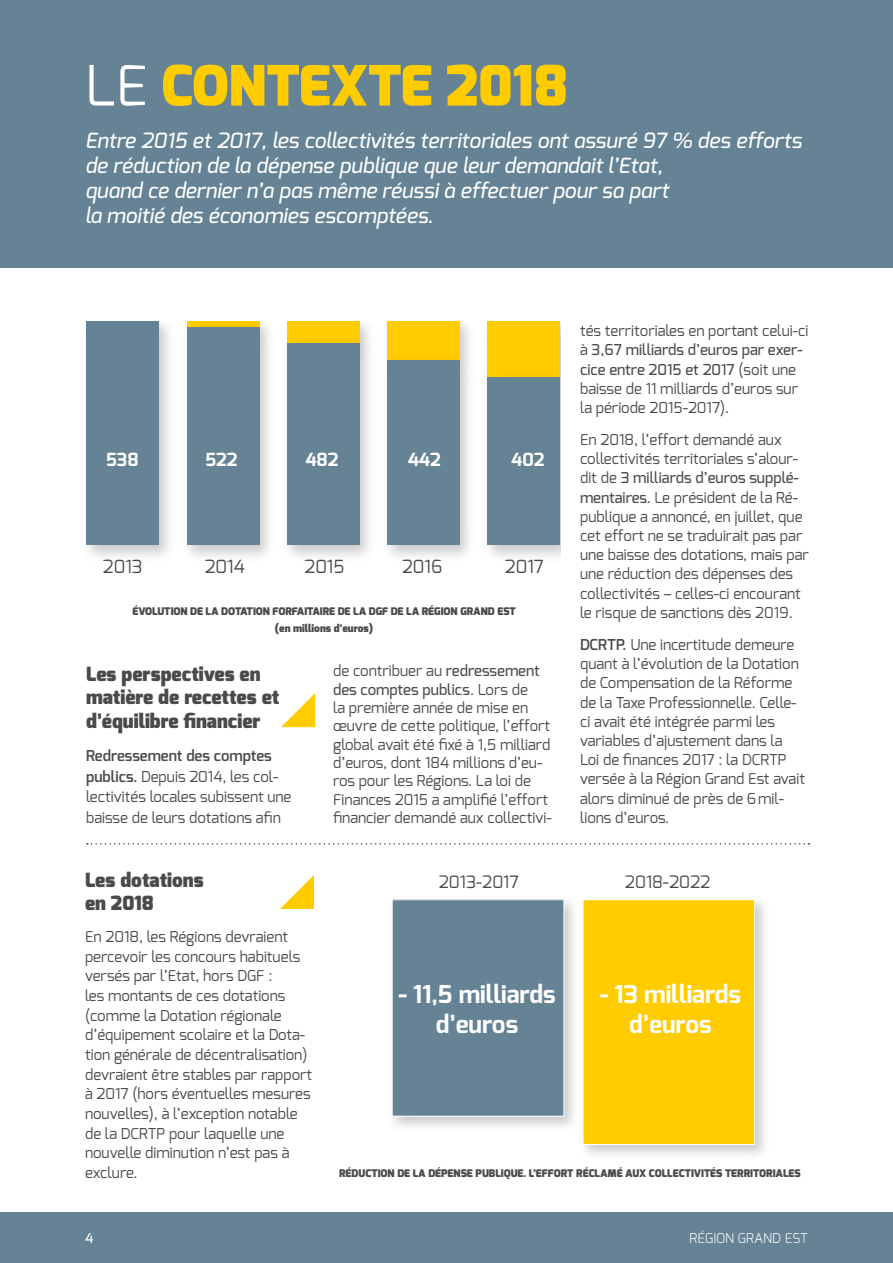
<style>
.page{position:relative;width:893px;height:1263px;background:#fff}
.page>*{position:absolute;margin:0;border:0;box-sizing:border-box;transform-origin:0 0}
.t1{font:900 55.5px "Exo";color:#fc0}
.t2{font:700 24.6px/29.5px "Exo";color:#fff;text-align:center}
.t3{font:italic 500 21px/25.2px "Exo";color:#fff}
.t4{font:900 19.5px/23.5px "Exo";color:#4a4a49}
.t5{font:18.15px "Exo";color:#4a4a49}
.t6{font:700 18.15px "Exo";color:#fff}
.t7{font:17.1px "Exo";color:#4a4a49}
.t8{font:15px/19.2px "Exo";color:#4a4a49}
.t9{font:300 13.5px "Exo";color:#fff}
.t10{font:500 13.5px "Exo";color:#fff}
.t11{font:900 10.5px/16.8px "Exo";color:#4a4a49;text-align:center}
.s1{font-weight:400;color:#fff}
.s2{font-weight:600}
.s3{font-weight:500}
</style>
<div class="page">
<div style="left:0;top:1212px;width:893px;height:51px;background:#658394"></div>
<div style="left:0;top:0;width:893px;height:268px;background:#658394"></div>
<svg style="left:281px;top:693px;width:34px;height:34px"></svg>
<img style="left:359px;top:321px;width:10px;height:14px">
<div style="left:287px;top:321px;width:72px;height:23px;background:#fc0"></div>
<div style="left:387px;top:321px;width:73px;height:40px;background:#fc0"></div>
<img style="left:487px;top:321px;width:74px;height:47px">
<div style="left:488px;top:321px;width:72px;height:56px;background:#fc0"></div>
<img style="left:86px;top:321px;width:83px;height:236px">
<div style="left:87px;top:321px;width:72px;height:224px;background:#658394"></div>
<img style="left:186px;top:321px;width:83px;height:236px">
<div style="left:187px;top:327px;width:72px;height:218px;background:#658394"></div>
<img style="left:287px;top:335px;width:83px;height:222px">
<div style="left:287px;top:344px;width:72px;height:201px;background:#658394"></div>
<img style="left:384px;top:351px;width:89px;height:206px">
<div style="left:387px;top:361px;width:73px;height:184px;background:#658394"></div>
<img style="left:487px;top:368px;width:74px;height:189px">
<div style="left:488px;top:377px;width:72px;height:168px;background:#658394"></div>
<svg style="left:87px;top:843px;width:722px;height:1px"></svg>
<svg style="left:280px;top:875px;width:34px;height:34px"></svg>
<div style="left:583px;top:900px;width:172px;height:244px;background:#fc0"></div>
<div style="left:582px;top:899px;width:173px;height:246px;border:1px solid #fff"></div>
<img style="left:393px;top:899px;width:190px;height:238px">
<div style="left:392px;top:900px;width:172px;height:216px;background:#658394"></div>
<div style="left:392px;top:899px;width:172px;height:218px;border:1px solid #fff"></div>
<h1 class="t1" style="left:85px;top:50px;width:484px"><span class="s1">LE</span> CONTEXTE 2018</h1>
<p class="t3" style="left:85px;top:127px;width:718px">Entre 2015 et 2017, les collectivités territoriales ont assuré 97 % des efforts de réduction de la dépense publique que leur demandait l’Etat,<br>quand ce dernier n’a pas même réussi à effectuer pour sa part<br>la moitié des économies escomptées.</p>
<p class="t6" style="left:106px;top:448px;width:34px">538</p>
<p class="t6" style="left:205px;top:448px;width:34px">522</p>
<p class="t6" style="left:305px;top:448px;width:35px">482</p>
<p class="t6" style="left:408px;top:448px;width:35px">442</p>
<p class="t6" style="left:511px;top:448px;width:35px">402</p>
<p class="t5" style="left:103px;top:555px;width:41px">2013</p>
<p class="t5" style="left:205px;top:555px;width:41px">2014</p>
<p class="t5" style="left:305px;top:555px;width:41px">2015</p>
<p class="t5" style="left:402px;top:555px;width:42px">2016</p>
<p class="t5" style="left:505px;top:555px;width:40px">2017</p>
<p class="t11" style="left:132px;top:603px;width:385px">ÉVOLUTION DE LA DOTATION FORFAITAIRE DE LA DGF DE LA RÉGION GRAND EST (en millions d’euros)</p>
<h3 class="t4" style="left:86px;top:662px;width:195px">Les perspectives en matière de recettes et d’équilibre financier</h3>
<p class="t8" style="left:86px;top:745px;width:207px;line-height:20.5px"><span class="s2">Redressement des comptes publics.</span> Depuis 2014, les col&shy;lectivités locales subissent une baisse de leurs dotations afin</p>
<p class="t8" style="left:333px;top:662px;width:220px;line-height:18.3px">de contribuer au <span class="s3">redressement des comptes publics</span>. Lors de<br>la première année de mise en œuvre de cette politique, l’effort global avait été fixé à 1,5 milliard d’euros, dont 184 millions d’eu&shy;ros pour les Régions. La loi de<br>Finances 2015 a amplifié l’effort financier demandé aux collectivi-</p>
<p class="t8" style="left:580px;top:321px;width:230px">tés territoriales en portant celui-ci à <span class="s3">3,67 milliards d’euros par exer&shy;cice entre 2015 et 2017</span> (soit une baisse de 11 milliards d’euros sur la période 2015-2017).</p>
<p class="t8" style="left:580px;top:430px;width:230px">En 2018, l’effort demandé aux collectivités territoriales s’alour&shy;dit de <span class="s3">3 milliards d’euros supplé&shy;mentaires.</span> Le président de la Ré&shy;publique a annoncé, en juillet, que cet effort ne se traduirait pas par une baisse des dotations, mais par une réduction des dépenses des collectivités – celles-ci encourant le risque de sanctions dès 2019.</p>
<p class="t8" style="left:580px;top:635px;width:226px"><span class="s2">DCRTP.</span> Une incertitude demeure quant à l’évolution de la Dotation de Compensation de la Réforme de la Taxe Professionnelle. Celle&shy;ci avait été intégrée parmi les variables d’ajustement dans la<br>Loi de finances 2017 : la DCRTP versée à la Région Grand Est avait alors diminué de près de 6mil&shy;lions d’euros.</p>
<h3 class="t4" style="left:85px;top:869px;width:120px;line-height:22.6px">Les dotations en 2018</h3>
<p class="t8" style="left:85px;top:927px;width:229px;line-height:19.6px">En 2018, les Régions devraient percevoir les concours habituels versés par l’Etat, hors DGF :<br>les montants de ces dotations (comme la Dotation régionale d’équipement scolaire et la Dota&shy;tion générale de décentralisation) devraient être stables par rapport à 2017 (hors éventuelles mesures nouvelles), à l’exception notable de la DCRTP pour laquelle une nouvelle diminution n’est pas à exclure.</p>
<p class="t7" style="left:439px;top:871px;width:82px">2013-2017</p>
<h2 class="t2" style="left:398px;top:979px;width:159px">- 11,5 milliards d’euros</h2>
<p class="t7" style="left:625px;top:871px;width:87px">2018-2022</p>
<h2 class="t2" style="left:600px;top:979px;width:143px">- 13 milliards d’euros</h2>
<p class="t11" style="left:339px;top:1165px;width:463px">RÉDUCTION DE LA DÉPENSE PUBLIQUE. L’EFFORT RÉCLAMÉ AUX COLLECTIVITÉS TERRITORIALES</p>
<p class="t10" style="left:85px;top:1229px;width:10px">4</p>
<p class="t9" style="left:689px;top:1229px;width:120px">RÉGION GRAND EST</p>
</div>
